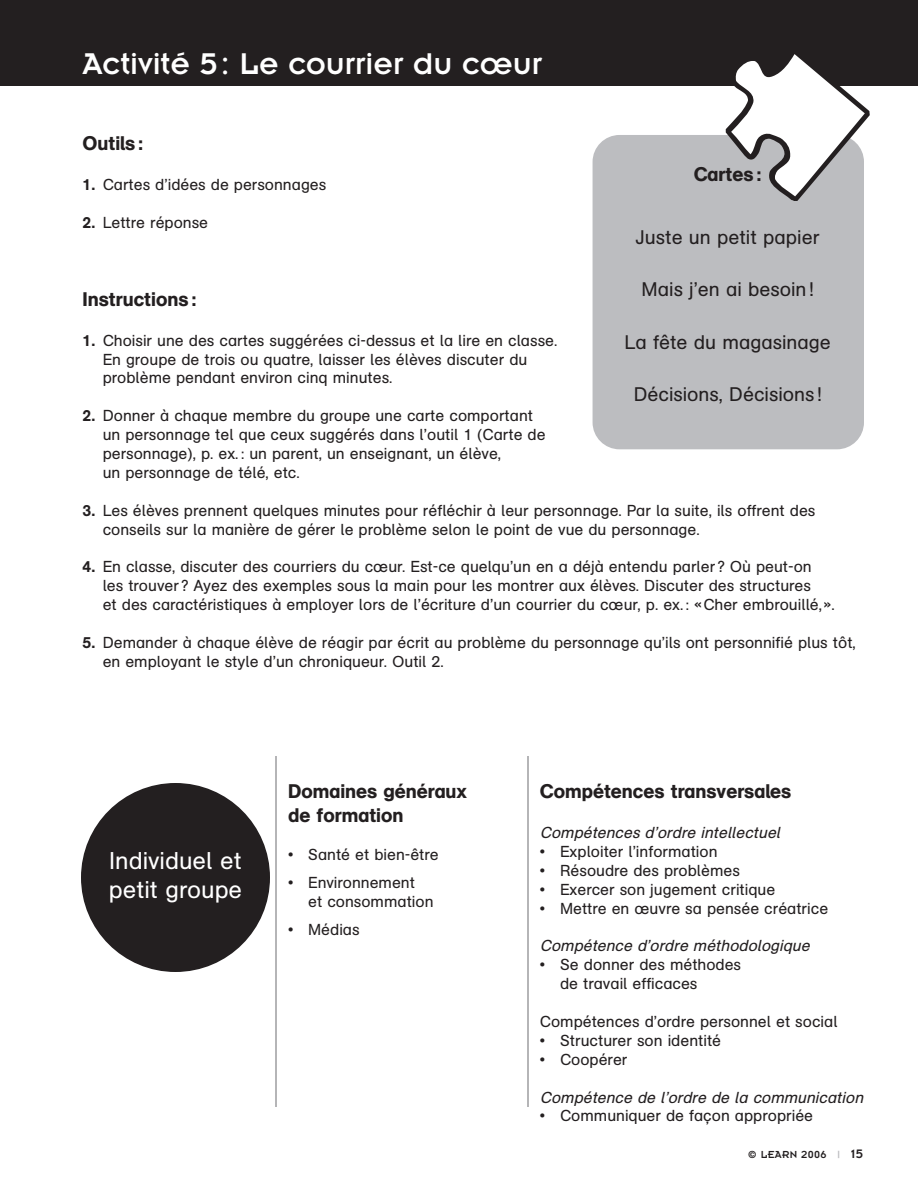
<style>
.page{position:relative;width:918px;height:1188px;background:#fff}
.page>*{position:absolute;margin:0;border:0;box-sizing:border-box;transform-origin:0 0}
.t1{font:33px "Insignia";color:#fff}
.t2{font:24px/28.8px "AG Schoolbook Regular A";color:#fff}
.t3{font:19.5px/23.4px "AG Schoolbook Medium A";color:#231f20}
.t4{font:19.5px "AG Schoolbook Regular A";color:#231f20}
.t5{font:15.75px/18.9px "AG Schoolbook Regular A";color:#231f20}
.t6{font:italic 15.75px "AG Schoolbook Regular A";color:#231f20}
.t7{font:11.25px "Insignia";letter-spacing:.025em;color:#231f20}
.s1{font-family:"AG Schoolbook Medium A"}
.s2{color:#bcbdc0}
.s3{font-size:13.5px}
</style>
<div class="page">
<div style="left:0;top:0;width:918px;height:86px;background:#231f20"></div>
<div style="left:593px;top:135px;width:271px;height:314px;background:#bcbdc0;border-radius:27px"></div>
<svg style="left:726px;top:54px;width:144px;height:147px"></svg>
<div style="left:81px;top:783px;width:189px;height:189px;background:#231f20;border-radius:50%"></div>
<hr style="left:276px;top:756px;width:1px;height:351px;background:#6c6d70">
<hr style="left:528px;top:756px;width:1px;height:351px;background:#6c6d70">
<h1 class="t1" style="left:82px;top:47px;width:461px">Activité 5: Le courrier du cœur</h1>
<p class="t3" style="left:82px;top:132px;width:62px">Outils:</p>
<p class="t5" style="left:82px;top:175px;width:245px"><span class="s1">1.</span> Cartes d’idées de personnages</p>
<p class="t5" style="left:82px;top:213px;width:127px"><span class="s1">2.</span> Lettre réponse</p>
<p class="t3" style="left:694px;top:162px;width:69px">Cartes:</p>
<p class="t4" style="left:636px;top:226px;width:185px">Juste un petit papier</p>
<p class="t4" style="left:642px;top:278px;width:174px">Mais j’en ai besoin!</p>
<p class="t4" style="left:624px;top:331px;width:208px">La fête du magasinage</p>
<p class="t4" style="left:634px;top:383px;width:189px">Décisions, Décisions!</p>
<p class="t3" style="left:82px;top:287px;width:115px">Instructions:</p>
<p class="t5" style="left:103px;top:331px;width:456px;text-indent:-20px"><span class="s1">1.</span> Choisir une des cartes suggérées ci-dessus et la lire en classe.<br>En groupe de trois ou quatre, laisser les élèves discuter du problème pendant environ cinq minutes.</p>
<p class="t5" style="left:103px;top:407px;width:444px;text-indent:-20px"><span class="s1">2.</span> Donner à chaque membre du groupe une carte comportant un personnage tel que ceux suggérés dans l’outil 1 (Carte de personnage), p. ex.: un parent, un enseignant, un élève,<br>un personnage de télé, etc.</p>
<p class="t5" style="left:103px;top:501px;width:714px;text-indent:-20px"><span class="s1">3.</span> Les élèves prennent quelques minutes pour réfléchir à leur personnage. Par la suite, ils offrent des conseils sur la manière de gérer le problème selon le point de vue du personnage.</p>
<p class="t5" style="left:103px;top:558px;width:733px;text-indent:-20px"><span class="s1">4.</span> En classe, discuter des courriers du cœur. Est-ce quelqu’un en a déjà entendu parler? Où peut-on les trouver? Ayez des exemples sous la main pour les montrer aux élèves. Discuter des structures<br>et des caractéristiques à employer lors de l’écriture d’un courrier du cœur, p. ex.: «Cher embrouillé,».</p>
<p class="t5" style="left:103px;top:633px;width:755px;text-indent:-20px"><span class="s1">5.</span> Demander à chaque élève de réagir par écrit au problème du personnage qu’ils ont personnifié plus tôt, en employant le style d’un chroniqueur. Outil 2.</p>
<h2 class="t2" style="left:109px;top:847px;width:135px">Individuel et petit groupe</h2>
<p class="t3" style="left:288px;top:780px;width:181px">Domaines généraux de formation</p>
<p class="t5" style="left:288px;top:846px;width:152px">• Santé et bien-être</p>
<p class="t5" style="left:308px;top:874px;width:127px;text-indent:-20px">• Environnement<br>et consommation</p>
<p class="t5" style="left:288px;top:920px;width:73px">• Médias</p>
<p class="t3" style="left:540px;top:780px;width:253px">Compétences transversales</p>
<p class="t6" style="left:540px;top:824px;width:246px">Compétences d’ordre intellectuel</p>
<p class="t5" style="left:540px;top:842px;width:179px">• Exploiter l’information</p>
<p class="t5" style="left:540px;top:861px;width:202px">• Résoudre des problèmes</p>
<p class="t5" style="left:540px;top:880px;width:237px">• Exercer son jugement critique</p>
<p class="t5" style="left:540px;top:899px;width:290px">• Mettre en œuvre sa pensée créatrice</p>
<p class="t6" style="left:540px;top:937px;width:275px">Compétence d’ordre méthodologique</p>
<p class="t5" style="left:560px;top:956px;width:183px;text-indent:-20px">• Se donner des méthodes de travail efficaces</p>
<p class="t5" style="left:540px;top:1012px;width:299px">Compétences d’ordre personnel et social</p>
<p class="t5" style="left:540px;top:1031px;width:183px">• Structurer son identité</p>
<p class="t5" style="left:540px;top:1050px;width:89px">• Coopérer</p>
<p class="t6" style="left:540px;top:1088px;width:329px">Compétence de l’ordre de la communication</p>
<p class="t5" style="left:540px;top:1107px;width:275px">• Communiquer de façon appropriée</p>
<p class="t7" style="left:748px;top:1149px;width:117px">© LEARN 2006 <span class="s2">|</span> <span class="s3">15</span></p>
</div>
